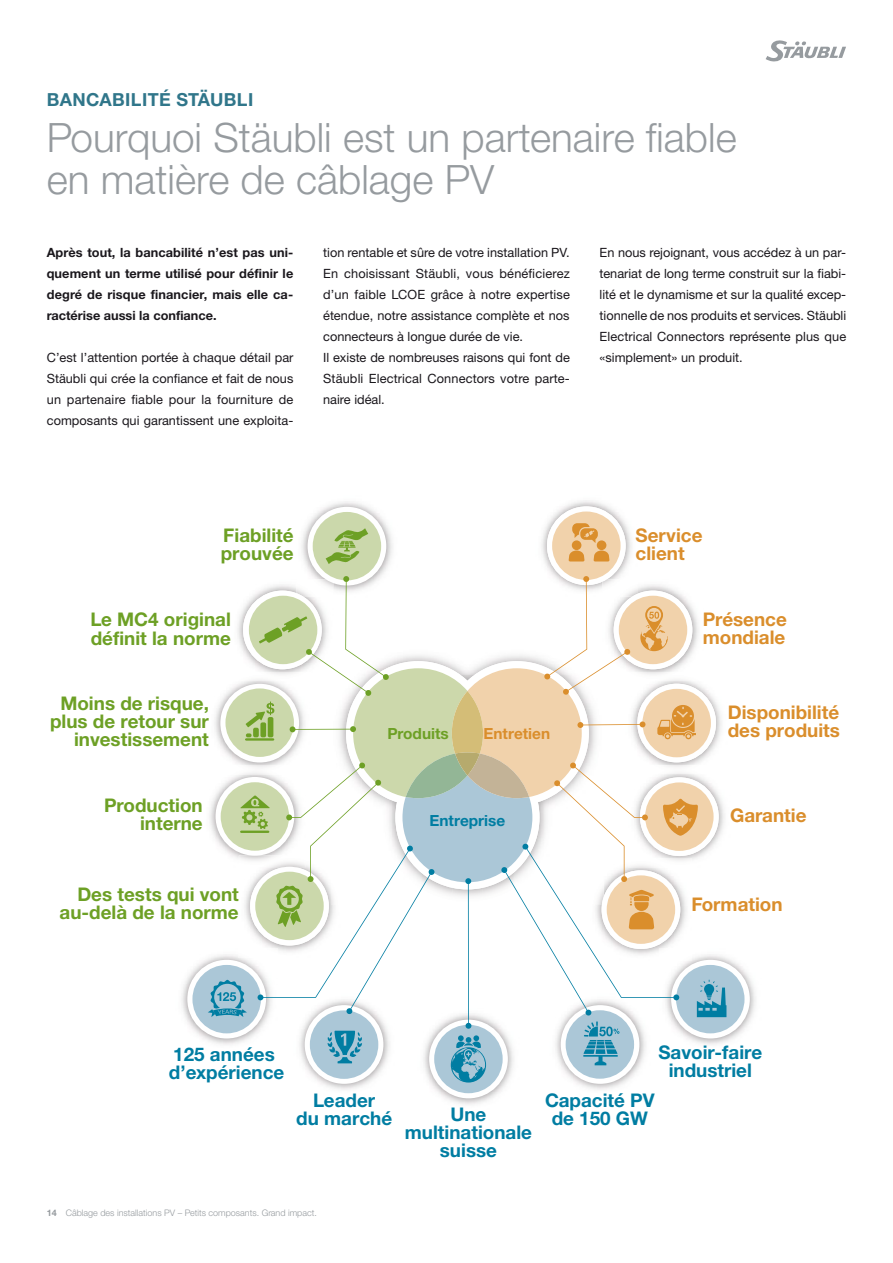
<style>
.page{position:relative;width:893px;height:1263px;background:#fff}
.page>*{position:absolute;margin:0;border:0;box-sizing:border-box;transform-origin:0 0}
.Headline_Inside_FR{font:300 40.5px/42px "Helvetica Neue LTW1 G";color:#969b9f}
.t1{font:700 18.9px/18px "Helvetica Neue LTW1 G";color:#6da025;text-align:right}
.t2{font:700 18.9px/18px "Helvetica Neue LTW1 G";color:#007da2;text-align:center}
.t3{font:700 18.9px/18px "Helvetica Neue LTW1 G";color:#da8e2c}
.Capture_Kicker_Insid{font:700 18px "Helvetica Neue LTW1 G";letter-spacing:.02em;color:#30768a}
.t4{font:700 15.45px "Helvetica Neue LTW1 G";color:#007da2}
.t5{font:700 15.45px "Helvetica Neue LTW1 G";color:#da8e2c}
.t6{font:700 15.45px "Helvetica Neue LTW1 G";color:#6da025}
.RunningText_Inside_F{font:12.75px/21px "Helvetica Neue LTW1 G";letter-spacing:.005em;color:#1a171c;text-align:justify}
.RunningText_Inside_F-2{font:700 12.75px/21px "Helvetica Neue LTW1 G";letter-spacing:.005em;color:#1a171c;text-align:justify}
.t7{font:300 9px "Helvetica Neue LTW1 G";color:#969b9f}
.s1{font-weight:700}
</style>
<div class="page">
<svg style="left:766px;top:40px;width:80px;height:21px"></svg>
<img style="left:541px;top:500px;width:91px;height:76px">
<div style="left:547px;top:506px;width:79px;height:79px;background:#fff;border-radius:50%"></div>
<div style="left:552px;top:511px;width:69px;height:69px;background:#f1d2ab;border-radius:50%"></div>
<img style="left:181px;top:959px;width:27px;height:81px">
<div style="left:187px;top:960px;width:79px;height:78px;background:#fff;border-radius:50%"></div>
<div style="left:192px;top:965px;width:69px;height:68px;background:#abc7d7;border-radius:50%"></div>
<img style="left:726px;top:958px;width:30px;height:84px">
<svg style="left:671px;top:960px;width:79px;height:78px"></svg>
<div style="left:676px;top:965px;width:68px;height:68px;background:#abc7d7;border-radius:50%"></div>
<img style="left:301px;top:501px;width:92px;height:75px">
<div style="left:308px;top:507px;width:78px;height:78px;background:#fff;border-radius:50%"></div>
<div style="left:313px;top:512px;width:68px;height:68px;background:#cbd8ab;border-radius:50%"></div>
<img style="left:430px;top:1082px;width:77px;height:23px">
<div style="left:429px;top:1020px;width:79px;height:78px;background:#fff;border-radius:39px"></div>
<div style="left:434px;top:1025px;width:69px;height:68px;background:#abc7d7;border-radius:50%"></div>
<svg style="left:326px;top:528px;width:42px;height:36px"></svg>
<svg style="left:572px;top:523px;width:26px;height:20px"></svg>
<svg style="left:593px;top:550px;width:16px;height:11px"></svg>
<div style="left:597px;top:540px;width:9px;height:10px;background:#da8e2c;border-radius:50%"></div>
<svg style="left:569px;top:550px;width:16px;height:11px"></svg>
<div style="left:572px;top:540px;width:9px;height:10px;background:#da8e2c;border-radius:50%"></div>
<svg style="left:208px;top:576px;width:518px;height:506px"></svg>
<p class="Capture_Kicker_Insid" style="left:47px;top:89px;width:208px">BANCABILITÉ STÄUBLI</p>
<p class="Headline_Inside_FR" style="left:47px;top:116px;width:691px">Pourquoi Stäubli est un partenaire fiable en matière de câblage PV</p>
<p class="RunningText_Inside_F-2" style="left:47px;top:242px;width:248px">Après tout, la bancabilité n’est pas uni&shy;quement un terme utilisé pour définir le degré de risque financier, mais elle ca&shy;ractérise aussi la confiance.</p>
<p class="RunningText_Inside_F" style="left:47px;top:347px;width:248px">C’est l’attention portée à chaque détail par Stäubli qui crée la confiance et fait de nous un partenaire fiable pour la fourniture de composants qui garantissent une exploita-</p>
<p class="RunningText_Inside_F" style="left:323px;top:242px;width:248px">tion rentable et sûre de votre installation PV.<br>En choisissant Stäubli, vous bénéficierez d’un faible LCOE grâce à notre expertise étendue, notre assistance complète et nos connecteurs à longue durée de vie.</p>
<p class="RunningText_Inside_F" style="left:323px;top:347px;width:248px">Il existe de nombreuses raisons qui font de Stäubli Electrical Connectors votre parte&shy;naire idéal.</p>
<p class="RunningText_Inside_F" style="left:600px;top:242px;width:248px">En nous rejoignant, vous accédez à un par&shy;tenariat de long terme construit sur la fiabi&shy;lité et le dynamisme et sur la qualité excep&shy;tionnelle de nos produits et services. Stäubli Electrical Connectors représente plus que «simplement» un produit.</p>
<p class="t1" style="left:221px;top:526px;width:74px;text-align:left">Fiabilité prouvée</p>
<p class="t1" style="left:90px;top:611px;width:142px;text-align:left">Le MC4 original définit la norme</p>
<p class="t1" style="left:50px;top:694px;width:160px">Moins de risque, plus de retour sur investissement</p>
<p class="t1" style="left:104px;top:796px;width:100px">Production interne</p>
<p class="t1" style="left:60px;top:885px;width:181px">Des tests qui vont au-delà de la norme</p>
<p class="t6" style="left:387px;top:723px;width:63px">Produits</p>
<p class="t5" style="left:483px;top:723px;width:68px">Entretien</p>
<p class="t4" style="left:430px;top:811px;width:77px">Entreprise</p>
<p class="t3" style="left:636px;top:526px;width:68px">Service client</p>
<p class="t3" style="left:703px;top:610px;width:85px">Présence mondiale</p>
<p class="t3" style="left:728px;top:703px;width:114px">Disponibilité des produits</p>
<p class="t3" style="left:730px;top:806px;width:78px">Garantie</p>
<p class="t3" style="left:691px;top:895px;width:93px">Formation</p>
<p class="t2" style="left:169px;top:1045px;width:117px;text-align:left">125 années d’expérience</p>
<p class="t2" style="left:658px;top:1043px;width:105px">Savoir-faire industriel</p>
<p class="t2" style="left:545px;top:1091px;width:111px">Capacité PV de 150 GW</p>
<p class="t2" style="left:296px;top:1091px;width:97px">Leader<br>du marché</p>
<p class="t2" style="left:405px;top:1105px;width:129px">Une multinationale suisse</p>
<p class="t7" style="left:47px;top:1207px;width:272px"><span class="s1">14</span> Câblage des installations PV – Petits composants. Grand impact.</p>
</div>
